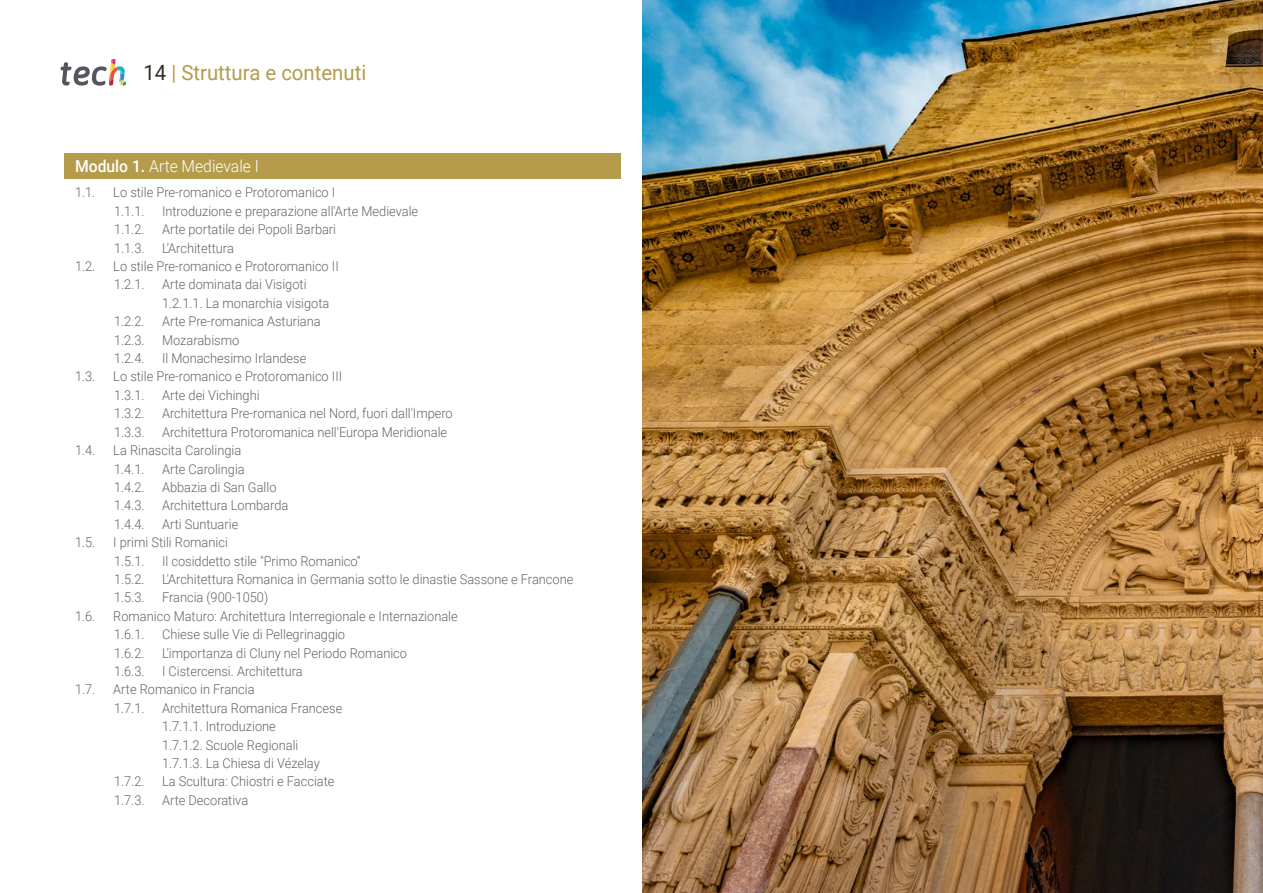
<style>
.page{position:relative;width:1263px;height:893px;background:#fff}
.page>*{position:absolute;margin:0;border:0;box-sizing:border-box;transform-origin:0 0}
.t1{font:21px "Roboto";color:#b49c4b}
.t2{font:300 16.5px "Roboto";color:#fff;scale:.95 1}
.t3{font:300 13.5px/18.5px "Roboto";color:#61646a;scale:.95 1}
.s1{color:#312e20}
.s2{font-weight:500}
</style>
<div class="page">
<div style="left:64px;top:153px;width:557px;height:25px;background:#b49c4b"></div>
<svg style="left:61px;top:59px;width:65px;height:27px"></svg>
<img style="left:642px;top:0;width:621px;height:893px">
<h1 class="t1" style="left:144px;top:57px;width:224px"><span class="s1">14</span> | Struttura e contenuti</h1>
<p class="t2" style="left:75px;top:154px;width:195px"><span class="s2">Modulo 1.</span> Arte Medievale I</p>
<p class="t3" style="left:75px;top:183px;width:23px">1.1.</p>
<p class="t3" style="left:113px;top:183px;width:235px">Lo stile Pre-romanico e Protoromanico I<br>1.1.1.</p>
<p class="t3" style="left:162px;top:201px;width:271px">Introduzione e preparazione all'Arte Medievale</p>
<p class="t3" style="left:114px;top:220px;width:34px">1.1.2.</p>
<p class="t3" style="left:162px;top:220px;width:185px">Arte portatile dei Popoli Barbari</p>
<p class="t3" style="left:114px;top:238px;width:34px">1.1.3.</p>
<p class="t3" style="left:162px;top:238px;width:77px">L’Architettura</p>
<p class="t3" style="left:75px;top:257px;width:23px">1.2.</p>
<p class="t3" style="left:113px;top:257px;width:239px">Lo stile Pre-romanico e Protoromanico II<br>1.2.1.</p>
<p class="t3" style="left:162px;top:275px;width:178px">Arte dominata dai Visigoti<br>1.2.1.1. La monarchia visigota</p>
<p class="t3" style="left:114px;top:312px;width:34px">1.2.2.</p>
<p class="t3" style="left:162px;top:312px;width:169px">Arte Pre-romanica Asturiana</p>
<p class="t3" style="left:114px;top:330px;width:34px">1.2.3.</p>
<p class="t3" style="left:162px;top:330px;width:83px">Mozarabismo</p>
<p class="t3" style="left:114px;top:349px;width:34px">1.2.4.</p>
<p class="t3" style="left:162px;top:349px;width:153px">Il Monachesimo Irlandese</p>
<p class="t3" style="left:75px;top:367px;width:23px">1.3.</p>
<p class="t3" style="left:113px;top:367px;width:242px">Lo stile Pre-romanico e Protoromanico III<br>1.3.1.</p>
<p class="t3" style="left:162px;top:385px;width:104px">Arte dei Vichinghi</p>
<p class="t3" style="left:114px;top:404px;width:34px">1.3.2.</p>
<p class="t3" style="left:162px;top:404px;width:308px">Architettura Pre-romanica nel Nord, fuori dall'Impero</p>
<p class="t3" style="left:114px;top:422px;width:34px">1.3.3.</p>
<p class="t3" style="left:162px;top:422px;width:302px">Architettura Protoromanica nell'Europa Meridionale</p>
<p class="t3" style="left:75px;top:441px;width:23px">1.4.</p>
<p class="t3" style="left:113px;top:441px;width:136px">La Rinascita Carolingia<br>1.4.1.</p>
<p class="t3" style="left:162px;top:459px;width:89px">Arte Carolingia</p>
<p class="t3" style="left:114px;top:477px;width:34px">1.4.2.</p>
<p class="t3" style="left:162px;top:477px;width:122px">Abbazia di San Gallo</p>
<p class="t3" style="left:114px;top:496px;width:34px">1.4.3.</p>
<p class="t3" style="left:162px;top:496px;width:134px">Architettura Lombarda</p>
<p class="t3" style="left:114px;top:514px;width:34px">1.4.4.</p>
<p class="t3" style="left:162px;top:514px;width:82px">Arti Suntuarie</p>
<p class="t3" style="left:75px;top:533px;width:23px">1.5.</p>
<p class="t3" style="left:113px;top:533px;width:122px">I primi Stili Romanici<br>1.5.1.</p>
<p class="t3" style="left:162px;top:551px;width:211px">Il cosiddetto stile "Primo Romanico”</p>
<p class="t3" style="left:114px;top:569px;width:34px">1.5.2.</p>
<p class="t3" style="left:162px;top:569px;width:434px">L'Architettura Romanica in Germania sotto le dinastie Sassone e Francone</p>
<p class="t3" style="left:114px;top:588px;width:34px">1.5.3.</p>
<p class="t3" style="left:162px;top:588px;width:113px">Francia (900-1050)</p>
<p class="t3" style="left:75px;top:606px;width:23px">1.6.</p>
<p class="t3" style="left:113px;top:606px;width:364px">Romanico Maturo: Architettura Interregionale e Internazionale<br>1.6.1.</p>
<p class="t3" style="left:162px;top:625px;width:194px">Chiese sulle Vie di Pellegrinaggio</p>
<p class="t3" style="left:114px;top:643px;width:34px">1.6.2.</p>
<p class="t3" style="left:162px;top:643px;width:259px">L'importanza di Cluny nel Periodo Romanico</p>
<p class="t3" style="left:114px;top:661px;width:34px">1.6.3.</p>
<p class="t3" style="left:162px;top:661px;width:150px">I Cistercensi. Architettura</p>
<p class="t3" style="left:75px;top:680px;width:23px">1.7.</p>
<p class="t3" style="left:113px;top:680px;width:150px">Arte Romanico in Francia<br>1.7.1.</p>
<p class="t3" style="left:162px;top:698px;width:191px">Architettura Romanica Francese<br>1.7.1.1. Introduzione<br>1.7.1.2. Scuole Regionali<br>1.7.1.3. La Chiesa di Vézelay</p>
<p class="t3" style="left:114px;top:772px;width:34px">1.7.2.</p>
<p class="t3" style="left:162px;top:772px;width:183px">La Scultura: Chiostri e Facciate</p>
<p class="t3" style="left:114px;top:790px;width:34px">1.7.3.</p>
<p class="t3" style="left:162px;top:790px;width:92px">Arte Decorativa</p>
</div>
